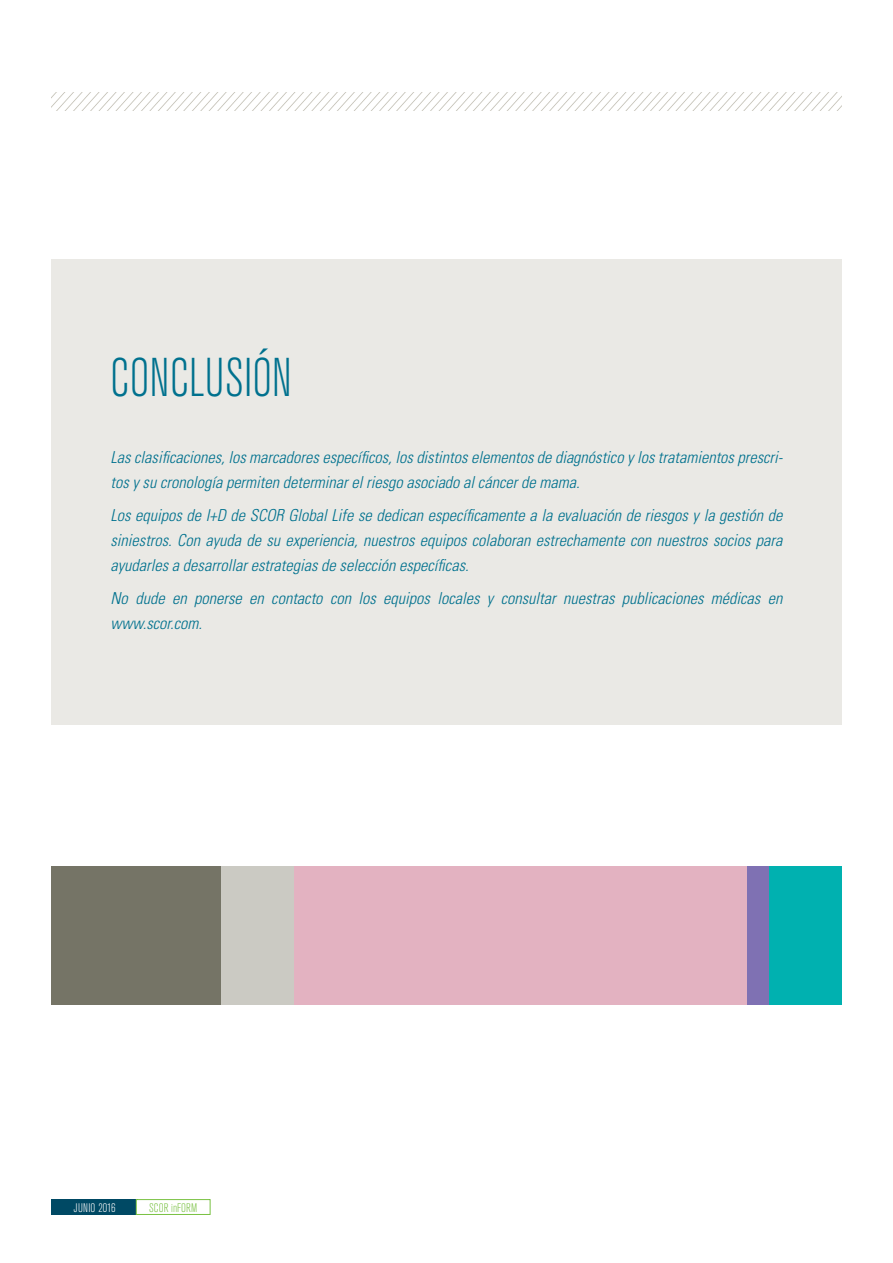
<style>
.page{position:relative;width:893px;height:1263px;background:#fff}
.page>*{position:absolute;margin:0;border:0;box-sizing:border-box;transform-origin:0 0}
.t1{font:300 condensed 54.15px "Akzidenz Grotesk BE";letter-spacing:.01em;color:#00718e;scale:.92 1}
.t2{font:italic 300 condensed 16.5px/24.8px "Univers";color:#00718e}
.t3{font:300 condensed 12.3px "Akzidenz Grotesk BE";letter-spacing:.015em;color:#79c142}
.t4{font:300 condensed 12.3px "Akzidenz Grotesk BE";letter-spacing:.015em;color:#fff}
</style>
<div class="page">
<div style="left:141px;top:866px;width:452px;height:139px;background:#cbcac3"></div>
<div style="left:763px;top:866px;width:79px;height:139px;background:#00b1b0"></div>
<div style="left:747px;top:866px;width:22px;height:139px;background:#7f71b3"></div>
<div style="left:295px;top:866px;width:452px;height:139px;background:#e3b2c1"></div>
<div style="left:52px;top:866px;width:169px;height:139px;background:#757466"></div>
<img style="left:51px;top:93px;width:791px;height:17px">
<div style="left:51px;top:1199px;width:87px;height:16px;background:#004964"></div>
<div style="left:136px;top:1199px;width:74px;height:16px;border:1px solid #79c142"></div>
<div style="left:51px;top:259px;width:791px;height:466px;background:#eae9e5"></div>
<p class="t1" style="left:111px;top:349px;width:199px">CONCLUSIÓN</p>
<p class="t2" style="left:111px;top:445px;width:674px">Las clasificaciones, los marcadores específicos, los distintos elementos de diagnóstico y los tratamientos prescri&shy;tos y su cronología permiten determinar el riesgo asociado al cáncer de mama.</p>
<p class="t2" style="left:111px;top:503px;width:673px;text-align:justify">Los equipos de I+D de SCOR Global Life se dedican específicamente a la evaluación de riesgos y la gestión de siniestros. Con ayuda de su experiencia, nuestros equipos colaboran estrechamente con nuestros socios para ayudarles a desarrollar estrategias de selección específicas.</p>
<p class="t2" style="left:111px;top:585px;width:673px">No dude en ponerse en contacto con los equipos locales y consultar nuestras publicaciones médicas en www.scor.com.</p>
<p class="t4" style="left:74px;top:1201px;width:43px">JUNIO 2016</p>
<p class="t3" style="left:149px;top:1201px;width:50px">SCOR inFORM</p>
</div>
